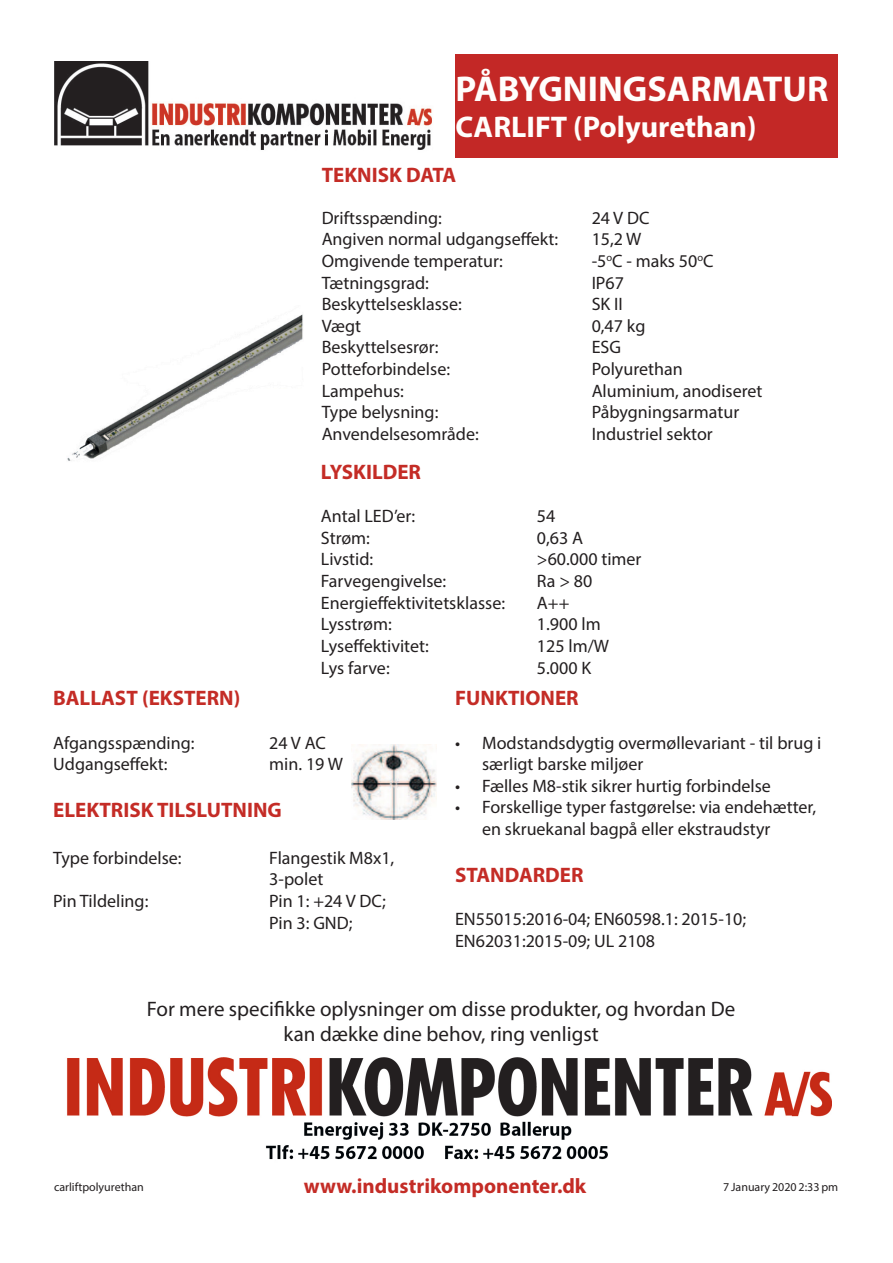
<style>
.page{position:relative;width:893px;height:1263px;background:#fff}
.page>*{position:absolute;margin:0;border:0;box-sizing:border-box;transform-origin:0 0}
.t1{font:700 36px "Myriad Pro";color:#fffefc}
.t2{font:700 30px "Myriad Pro";color:#fffefc}
.t3{font:700 21px "Myriad Pro";color:#c42c26}
.t4{font:21px/25.2px "Myriad Pro";color:#231f20;text-align:center}
.t5{font:18px/21.6px "Myriad Pro";color:#231f20}
.t6{font:12px "Myriad Pro";color:#231f20}
</style>
<div class="page">
<img style="left:67px;top:1058px;width:765px;height:102px">
<div style="left:455px;top:54px;width:383px;height:104px;background:#c32826"></div>
<img style="left:54px;top:61px;width:378px;height:89px">
<img style="left:67px;top:314px;width:236px;height:147px">
<img style="left:352px;top:744px;width:85px;height:76px">
<h1 class="t1" style="left:455px;top:66px;width:374px">PÅBYGNINGSARMATUR</h1>
<h2 class="t2" style="left:455px;top:108px;width:303px">CARLIFT (Polyurethan)</h2>
<p class="t3" style="left:322px;top:162px;width:136px">TEKNISK DATA</p>
<p class="t5" style="left:322px;top:207px;width:122px">Driftsspænding:</p>
<p class="t5" style="left:592px;top:207px;width:59px">24 V DC</p>
<p class="t5" style="left:322px;top:228px;width:238px">Angiven normal udgangseffekt:</p>
<p class="t5" style="left:592px;top:228px;width:51px">15,2 W</p>
<p class="t5" style="left:322px;top:250px;width:183px">Omgivende temperatur:</p>
<p class="t5" style="left:592px;top:250px;width:123px">-5<sup>o</sup>C - maks 50<sup>o</sup>C</p>
<p class="t5" style="left:322px;top:271px;width:109px">Tætningsgrad:</p>
<p class="t5" style="left:592px;top:271px;width:34px">IP67</p>
<p class="t5" style="left:322px;top:293px;width:142px">Beskyttelsesklasse:</p>
<p class="t5" style="left:592px;top:293px;width:33px">SK II</p>
<p class="t5" style="left:322px;top:315px;width:41px">Vægt</p>
<p class="t5" style="left:592px;top:315px;width:55px">0,47 kg</p>
<p class="t5" style="left:322px;top:336px;width:118px">Beskyttelsesrør:</p>
<p class="t5" style="left:592px;top:336px;width:31px">ESG</p>
<p class="t5" style="left:322px;top:358px;width:130px">Potteforbindelse:</p>
<p class="t5" style="left:592px;top:358px;width:92px">Polyurethan</p>
<p class="t5" style="left:322px;top:379px;width:84px">Lampehus:</p>
<p class="t5" style="left:592px;top:379px;width:172px">Aluminium, anodiseret</p>
<p class="t5" style="left:322px;top:401px;width:118px">Type belysning:</p>
<p class="t5" style="left:592px;top:401px;width:149px">Påbygningsarmatur</p>
<p class="t5" style="left:322px;top:423px;width:159px">Anvendelsesområde:</p>
<p class="t5" style="left:592px;top:423px;width:123px">Industriel sektor</p>
<p class="t3" style="left:321px;top:458px;width:102px">LYSKILDER</p>
<p class="t5" style="left:321px;top:505px;width:96px">Antal LED’er:</p>
<p class="t5" style="left:537px;top:505px;width:20px">54</p>
<p class="t5" style="left:321px;top:527px;width:51px">Strøm:</p>
<p class="t5" style="left:537px;top:527px;width:48px">0,63 A</p>
<p class="t5" style="left:321px;top:548px;width:54px">Livstid:</p>
<p class="t5" style="left:537px;top:548px;width:106px">&gt;60.000 timer</p>
<p class="t5" style="left:321px;top:570px;width:127px">Farvegengivelse:</p>
<p class="t5" style="left:537px;top:570px;width:57px">Ra &gt; 80</p>
<p class="t5" style="left:321px;top:592px;width:186px">Energieffektivitetsklasse:</p>
<p class="t5" style="left:537px;top:592px;width:34px">A++</p>
<p class="t5" style="left:321px;top:613px;width:72px">Lysstrøm:</p>
<p class="t5" style="left:537px;top:613px;width:65px">1.900 lm</p>
<p class="t5" style="left:321px;top:635px;width:109px">Lyseffektivitet:</p>
<p class="t5" style="left:537px;top:635px;width:74px">125 lm/W</p>
<p class="t5" style="left:321px;top:656px;width:70px">Lys farve:</p>
<p class="t5" style="left:537px;top:656px;width:56px">5.000 K</p>
<p class="t3" style="left:53px;top:685px;width:189px">BALLAST (EKSTERN)</p>
<p class="t5" style="left:53px;top:731px;width:143px">Afgangsspænding:</p>
<p class="t5" style="left:269px;top:731px;width:58px">24 V AC</p>
<p class="t5" style="left:53px;top:753px;width:116px">Udgangseffekt:</p>
<p class="t5" style="left:269px;top:753px;width:75px">min. 19 W</p>
<p class="t3" style="left:53px;top:796px;width:230px">ELEKTRISK TILSLUTNING</p>
<p class="t5" style="left:53px;top:847px;width:130px">Type forbindelse:</p>
<p class="t5" style="left:269px;top:847px;width:127px">Flangestik M8x1,<br>3-polet</p>
<p class="t5" style="left:53px;top:890px;width:97px">Pin Tildeling:</p>
<p class="t5" style="left:269px;top:890px;width:118px">Pin 1: +24 V DC;<br>Pin 3: GND;</p>
<p class="t3" style="left:455px;top:685px;width:125px">FUNKTIONER</p>
<p class="t5" style="left:482px;top:731px;width:341px;text-indent:-27px">• Modstandsdygtig overmøllevariant - til brug i særligt barske miljøer</p>
<p class="t5" style="left:455px;top:775px;width:317px">• Fælles M8-stik sikrer hurtig forbindelse</p>
<p class="t5" style="left:482px;top:796px;width:336px;text-indent:-27px">• Forskellige typer fastgørelse: via endehætter, en skruekanal bagpå eller ekstraudstyr</p>
<p class="t3" style="left:455px;top:861px;width:130px">STANDARDER</p>
<p class="t5" style="left:455px;top:908px;width:293px">EN55015:2016-04; EN60598.1: 2015-10;<br>EN62031:2015-09; UL 2108</p>
<p class="t4" style="left:147px;top:996px;width:590px">For mere specifikke oplysninger om disse produkter, og hvordan De kan dække dine behov, ring venligst</p>
<p class="t6" style="left:54px;top:1180px;width:91px">carliftpolyurethan</p>
<p class="t3" style="left:304px;top:1172px;width:284px">www.industrikomponenter.dk</p>
<p class="t6" style="left:723px;top:1180px;width:117px">7 January 2020 2:33 pm</p>
</div>
